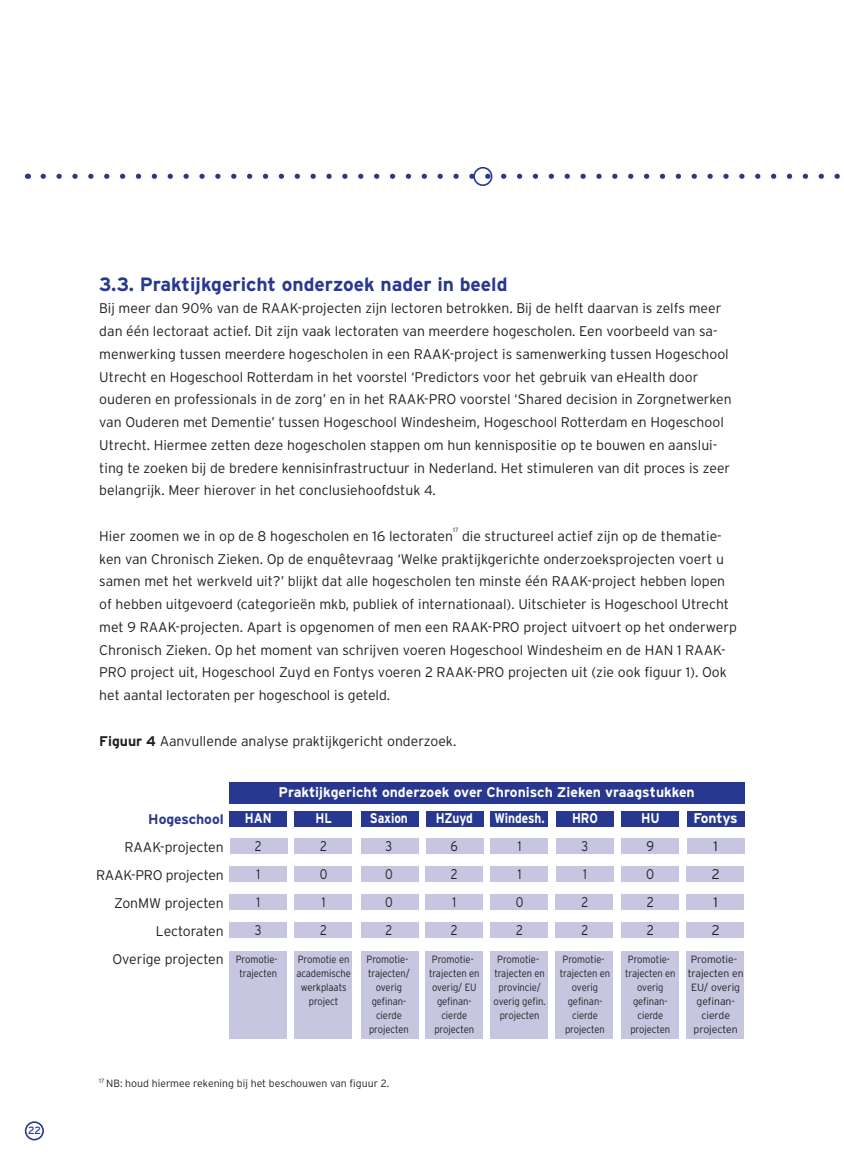
<style>
.page{position:relative;width:844px;height:1166px;background:#fff}
.page>*{position:absolute;margin:0;border:0;box-sizing:border-box;transform-origin:0 0}
.t1{font:700 19.25px "Interstate";color:#283890}
.t2{font:300 14px/22.8px "Interstate";color:#231f20}
.t3{font:700 14px "Interstate";letter-spacing:-.005em;color:#fff}
.t4{font:700 14px "Interstate";letter-spacing:-.005em;color:#fff;scale:.85 1}
.t5{font:300 14px/28px "Interstate";color:#231f20;text-align:justify;scale:.85 1}
.t6{font:700 14px "Interstate";letter-spacing:-.005em;color:#283890}
.t7{font:300 14px/28px "Interstate";color:#231f20;text-align:justify;scale:.9 1}
.t8{font:700 14px "Interstate";letter-spacing:-.005em;color:#fff;scale:.9 1}
.t9{font:300 10.5px/14px "Interstate";letter-spacing:-.005em;color:#231f20;text-align:center;scale:.9 1}
.t10{font:300 10.5px/14px "Interstate";letter-spacing:-.005em;color:#231f20;text-align:center}
.t11{font:10.5px "Interstate";color:#283890}
.t12{font:300 6.12px "Interstate";color:#231f20}
.s1{font-weight:700}
</style>
<div class="page">
<svg style="left:43px;top:174px;width:797px;height:5px"></svg>
<div style="left:25px;top:1121px;width:19px;height:19px;border:2px solid #283890;border-radius:50%"></div>
<div style="left:473px;top:167px;width:19px;height:19px;border:2px solid #283890;border-radius:50%"></div>
<div style="left:490px;top:838px;width:58px;height:16px;background:#c6c6e0"></div>
<div style="left:490px;top:866px;width:58px;height:16px;background:#c6c6e0"></div>
<div style="left:490px;top:895px;width:57px;height:15px;background:#c6c6e0"></div>
<div style="left:490px;top:922px;width:57px;height:16px;background:#c6c6e0"></div>
<div style="left:490px;top:951px;width:57px;height:87px;background:#c6c6e0"></div>
<div style="left:490px;top:811px;width:58px;height:15px;background:#283890"></div>
<div style="left:426px;top:838px;width:57px;height:16px;background:#c6c6e0"></div>
<div style="left:425px;top:866px;width:58px;height:16px;background:#c6c6e0"></div>
<div style="left:425px;top:895px;width:58px;height:15px;background:#c6c6e0"></div>
<div style="left:425px;top:922px;width:58px;height:16px;background:#c6c6e0"></div>
<div style="left:425px;top:951px;width:58px;height:87px;background:#c6c6e0"></div>
<div style="left:425px;top:811px;width:58px;height:15px;background:#283890"></div>
<div style="left:556px;top:838px;width:57px;height:16px;background:#c6c6e0"></div>
<div style="left:555px;top:866px;width:58px;height:16px;background:#c6c6e0"></div>
<div style="left:555px;top:895px;width:58px;height:15px;background:#c6c6e0"></div>
<div style="left:555px;top:922px;width:58px;height:16px;background:#c6c6e0"></div>
<div style="left:555px;top:951px;width:58px;height:87px;background:#c6c6e0"></div>
<div style="left:555px;top:811px;width:58px;height:15px;background:#283890"></div>
<div style="left:621px;top:838px;width:58px;height:16px;background:#c6c6e0"></div>
<div style="left:621px;top:866px;width:57px;height:16px;background:#c6c6e0"></div>
<div style="left:621px;top:895px;width:57px;height:15px;background:#c6c6e0"></div>
<div style="left:621px;top:922px;width:57px;height:16px;background:#c6c6e0"></div>
<div style="left:621px;top:951px;width:57px;height:87px;background:#c6c6e0"></div>
<div style="left:621px;top:811px;width:57px;height:15px;background:#283890"></div>
<div style="left:686px;top:838px;width:58px;height:16px;background:#c6c6e0"></div>
<div style="left:686px;top:866px;width:58px;height:16px;background:#c6c6e0"></div>
<div style="left:686px;top:895px;width:57px;height:15px;background:#c6c6e0"></div>
<div style="left:686px;top:922px;width:57px;height:16px;background:#c6c6e0"></div>
<div style="left:686px;top:951px;width:57px;height:87px;background:#c6c6e0"></div>
<div style="left:686px;top:811px;width:58px;height:15px;background:#283890"></div>
<div style="left:361px;top:838px;width:57px;height:16px;background:#c6c6e0"></div>
<div style="left:361px;top:866px;width:57px;height:16px;background:#c6c6e0"></div>
<div style="left:360px;top:895px;width:58px;height:15px;background:#c6c6e0"></div>
<div style="left:360px;top:922px;width:58px;height:16px;background:#c6c6e0"></div>
<div style="left:360px;top:951px;width:58px;height:87px;background:#c6c6e0"></div>
<div style="left:361px;top:811px;width:57px;height:15px;background:#283890"></div>
<div style="left:294px;top:838px;width:58px;height:16px;background:#c6c6e0"></div>
<div style="left:294px;top:866px;width:58px;height:16px;background:#c6c6e0"></div>
<div style="left:294px;top:895px;width:57px;height:15px;background:#c6c6e0"></div>
<div style="left:294px;top:922px;width:57px;height:16px;background:#c6c6e0"></div>
<div style="left:294px;top:951px;width:57px;height:87px;background:#c6c6e0"></div>
<div style="left:294px;top:811px;width:58px;height:15px;background:#283890"></div>
<div style="left:230px;top:838px;width:57px;height:16px;background:#c6c6e0"></div>
<div style="left:229px;top:866px;width:58px;height:16px;background:#c6c6e0"></div>
<div style="left:229px;top:895px;width:58px;height:15px;background:#c6c6e0"></div>
<div style="left:229px;top:922px;width:58px;height:16px;background:#c6c6e0"></div>
<div style="left:229px;top:951px;width:58px;height:87px;background:#c6c6e0"></div>
<div style="left:229px;top:811px;width:58px;height:15px;background:#283890"></div>
<div style="left:229px;top:782px;width:515px;height:22px;background:#283890"></div>
<p class="t11" style="left:28px;top:1124px;width:15px">22</p>
<h1 class="t1" style="left:99px;top:273px;width:409px">3.3. Praktijkgericht onderzoek nader in beeld</h1>
<p class="t2" style="left:99px;top:297px;width:634px">Bij meer dan 90% van de RAAK-projecten zijn lectoren betrokken. Bij de helft daarvan is zelfs meer dan één lectoraat actief. Dit zijn vaak lectoraten van meerdere hogescholen. Een voorbeeld van sa&shy;menwerking tussen meerdere hogescholen in een RAAK-project is samenwerking tussen Hogeschool Utrecht en Hogeschool Rotterdam in het voorstel ‘Predictors voor het gebruik van eHealth door ouderen en professionals in de zorg’ en in het RAAK-PRO voorstel ‘Shared decision in Zorgnetwerken van Ouderen met Dementie’ tussen Hogeschool Windesheim, Hogeschool Rotterdam en Hogeschool Utrecht. Hiermee zetten deze hogescholen stappen om hun kennispositie op te bouwen en aanslui&shy;ting te zoeken bij de bredere kennisinfrastructuur in Nederland. Het stimuleren van dit proces is zeer belangrijk. Meer hierover in het conclusiehoofdstuk 4.</p>
<p class="t2" style="left:99px;top:524px;width:355px">Hier zoomen we in op de 8 hogescholen en 16 lectoraten</p>
<p class="t12" style="left:453px;top:526px;width:7px">17</p>
<p class="t2" style="left:99px;top:524px;width:639px;text-indent:362px">die structureel actief zijn op de thematie&shy;ken van Chronisch Zieken. Op de enquêtevraag ‘Welke praktijkgerichte onderzoeksprojecten voert u samen met het werkveld uit?’ blijkt dat alle hogescholen ten minste één RAAK-project hebben lopen of hebben uitgevoerd (categorieën mkb, publiek of internationaal). Uitschieter is Hogeschool Utrecht met 9 RAAK-projecten. Apart is opgenomen of men een RAAK-PRO project uitvoert op het onderwerp Chronisch Zieken. Op het moment van schrijven voeren Hogeschool Windesheim en de HAN 1 RAAK-PRO project uit, Hogeschool Zuyd en Fontys voeren 2 RAAK-PRO projecten uit (zie ook figuur 1). Ook het aantal lectoraten per hogeschool is geteld.</p>
<p class="t2" style="left:99px;top:729px;width:358px"><span class="s1">Figuur 4</span> Aanvullende analyse praktijkgericht onderzoek.</p>
<p class="t6" style="left:148px;top:811px;width:77px">Hogeschool</p>
<p class="t2" style="left:96px;top:833px;width:129px;line-height:28px;text-align:right">RAAK-projecten<br>RAAK-PRO projecten<br>ZonMW projecten<br>Lectoraten<br>Overige projecten</p>
<p class="t3" style="left:278px;top:784px;width:417px">Praktijkgericht onderzoek over Chronisch Zieken vraagstukken</p>
<p class="t4" style="left:245px;top:810px;width:33px">HAN</p>
<p class="t5" style="left:255px;top:832px;width:9px">2<br>1<br>1<br>3</p>
<p class="t9" style="left:236px;top:952px;width:48px">Promotie&shy;trajecten</p>
<p class="t4" style="left:315px;top:810px;width:21px">HL</p>
<p class="t5" style="left:320px;top:832px;width:11px;text-align:left">2<br>0<br>1<br>2</p>
<p class="t9" style="left:296px;top:952px;width:62px">Promotie en academische werkplaats project</p>
<p class="t4" style="left:370px;top:810px;width:46px">Saxion</p>
<p class="t5" style="left:385px;top:832px;width:11px">3<br>0<br>0<br>2</p>
<p class="t9" style="left:366px;top:952px;width:50px">Promotie&shy;trajecten/ overig gefinan&shy;cierde projecten</p>
<p class="t4" style="left:435px;top:810px;width:45px">HZuyd</p>
<p class="t5" style="left:450px;top:832px;width:10px;text-align:left">6<br>2<br>1<br>2</p>
<p class="t9" style="left:429px;top:952px;width:58px">Promotie&shy;trajecten en overig/ EU gefinan&shy;cierde projecten</p>
<p class="t4" style="left:494px;top:810px;width:60px">Windesh.</p>
<p class="t5" style="left:515px;top:832px;width:11px;text-align:left">1<br>1<br>0<br>2</p>
<p class="t9" style="left:493px;top:952px;width:59px">Promotie&shy;trajecten en provincie/ overig gefin. projecten</p>
<p class="t4" style="left:572px;top:810px;width:32px">HRO</p>
<p class="t5" style="left:581px;top:832px;width:9px">3<br>1<br>2<br>2</p>
<p class="t9" style="left:559px;top:952px;width:58px">Promotie&shy;trajecten en overig gefinan&shy;cierde projecten</p>
<p class="t8" style="left:640px;top:810px;width:22px">HU</p>
<p class="t7" style="left:646px;top:832px;width:10px">9<br>0<br>2<br>2</p>
<p class="t9" style="left:625px;top:952px;width:58px">Promotie&shy;trajecten en overig gefinan&shy;cierde projecten</p>
<p class="t3" style="left:693px;top:810px;width:46px">Fontys</p>
<p class="t2" style="left:711px;top:832px;width:9px;line-height:28px">1<br>2<br>1<br>2</p>
<p class="t10" style="left:687px;top:952px;width:57px">Promotie&shy;trajecten en<br>EU/ overig gefinan&shy;cierde projecten</p>
<p class="t10" style="left:99px;top:1076px;width:291px"><sup>17</sup> NB: houd hiermee rekening bij het beschouwen van figuur 2.</p>
</div>
